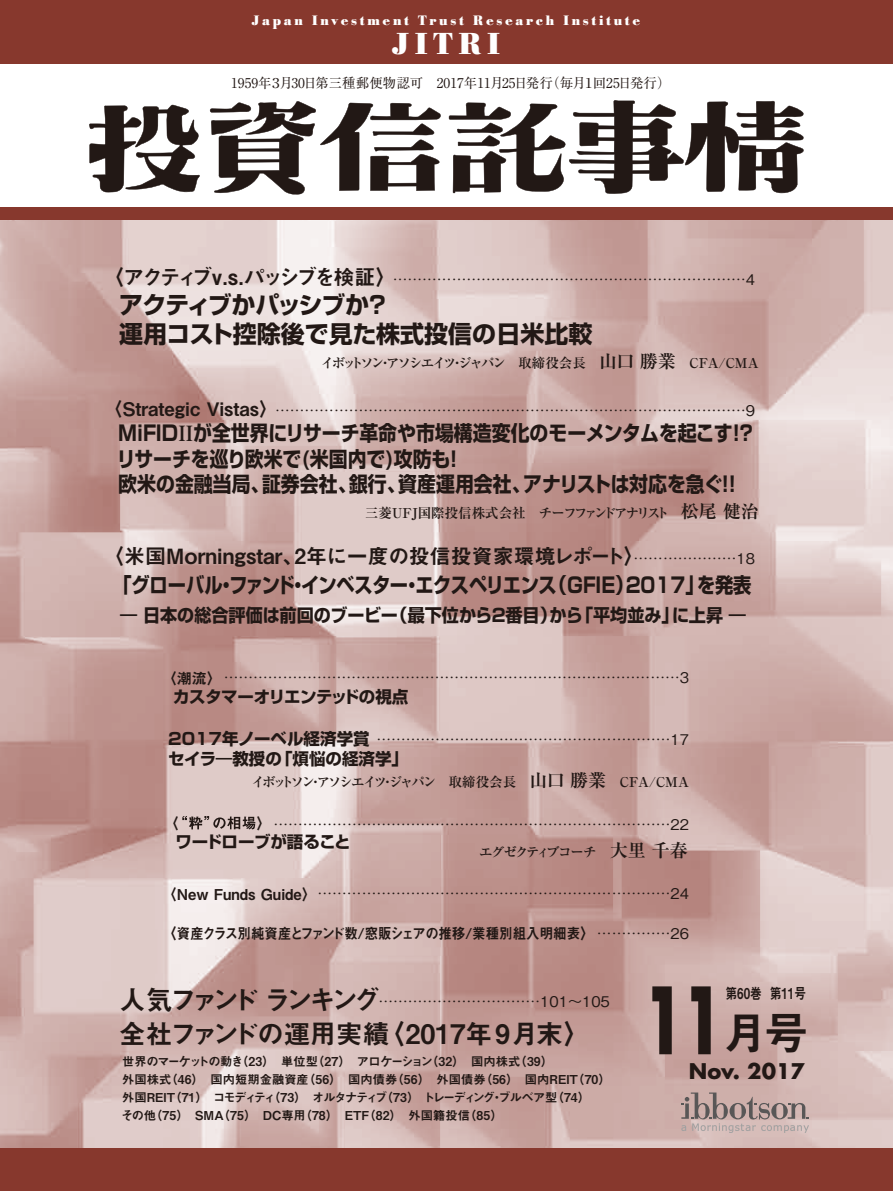
<style>
.page{position:relative;width:893px;height:1191px;background:#fff}
.page>*{position:absolute;margin:0;border:0;box-sizing:border-box;transform-origin:0 0}
.t1{font:700 90px "Futura Std";color:#221815;scale:.71 1}
.t2{font:45px "Midashi Go Pro MB31";color:#221815}
.t3{font:30px "Poster";letter-spacing:.2em;color:#fff}
.t4{font:27px "Midashi Go Pro MB31";letter-spacing:-.02em;color:#221815}
.t5{font:700 24px/28.8px "Shin Go Pro";letter-spacing:-.01em;color:#221815}
.t6{font:700 21px/25.2px "Shin Go Pro";color:#221815;scale:.9 1}
.t7{font:700 21px "Shin Go Pro";letter-spacing:-.02em;color:#221815;scale:.87 1}
.t8{font:21px "Midashi Go Pro MB31";color:#221815}
.t9{font:21px "Midashi Go Pro MB31";letter-spacing:-.145em;color:#221815}
.t10{font:700 21px "Futura Std";color:#221815}
.t11{font:18.6px "Midashi Go Pro MB31";color:#221815}
.t12{font:700 18px "Shin Go Pro";color:#221815;scale:.95 1}
.t13{font:700 16.5px/19.8px "Shin Go Pro";color:#221815}
.t14{font:700 16.5px "Shin Go Pro";letter-spacing:-.03em;color:#221815}
.t15{font:700 16.5px "Shin Go Pro";letter-spacing:-.02em;color:#221815}
.t16{font:15px "Midashi Go Pro MB31";letter-spacing:-.02em;color:#221815}
.t17{font:15px "Midashi Go Pro MB31";color:#221815;scale:.78 1}
.t18{font:15px "Midashi Go Pro MB31";color:#221815}
.t19{font:500 14.7px "Gothic BBB Pro";color:#221815}
.t20{font:700 13.5px "Ryumin Pro";letter-spacing:-.14em;color:#221815}
.t21{font:13.5px "Ryumin Pro";color:#221815}
.t22{font:13.5px "Poster";letter-spacing:.2em;color:#fff}
.t23{font:700 13.5px "Ryumin Pro";color:#221815}
.t24{font:700 13.5px "Ryumin Pro";letter-spacing:-.12em;color:#221815}
.t25{font:12.3px/18px "Midashi Go Pro MB31";color:#221815}
.s1{font-size:18px}
.s2{font-family:"Midashi Min Pro MA31";font-weight:400}
.s3{font-family:"Midashi Go Pro MB31";font-weight:400;font-size:15px}
.s4{font-family:"Gothic BBB Pro";font-weight:500;font-size:14.7px}
.s5{font-family:"Midashi Go Pro MB31";font-weight:400;font-size:27px}
</style>
<div class="page">
<img style="left:0;top:220px;width:893px;height:928px">
<div style="left:0;top:1148px;width:893px;height:43px;background:#87382d"></div>
<div style="left:0;top:0;width:893px;height:64px;background:#87382d"></div>
<div style="left:0;top:207px;width:893px;height:13px;background:#87382d"></div>
<svg style="left:89px;top:104px;width:111px;height:89px"></svg>
<svg style="left:210px;top:101px;width:231px;height:94px"></svg>
<svg style="left:449px;top:100px;width:355px;height:94px"></svg>
<svg style="left:681px;top:1092px;width:128px;height:41px;background:#b8a29f"></svg>
<svg style="left:182px;top:816px;width:73px;height:13px"></svg>
<p class="t22" style="left:252px;top:12px;width:390px">Japan Investment Trust Research Institute</p>
<h3 class="t3" style="left:392px;top:26px;width:109px">JITRI</h3>
<p class="t21" style="left:231px;top:72px;width:441px">1959年３月30日第三種郵便物認可　2017年11月25日発行（毎月１回25日発行）</p>
<h3 class="t9" style="left:103px;top:261px;width:295px">〈アクティブv.s.パッシブを検証〉</h3>
<h3 class="t5" style="left:119px;top:288px;width:474px">アクティブかパッシブか？<br>運用コスト控除後で見た株式投信の日米比較</h3>
<p class="t19" style="left:393px;top:268px;width:364px">………………………………………………………………4</p>
<p class="t20" style="left:321px;top:352px;width:439px">イボットソン・アソシエイツ・ジャパン　取締役会長 <span class="s1">山口 勝業</span>　CFA/CMA</p>
<p class="t11" style="left:104px;top:394px;width:175px">〈Strategic Vistas〉</p>
<h3 class="t6" style="left:117px;top:418px;width:708px">MiFID<span class="s2">II</span>が全世界にリサーチ革命や市場構造変化のモーメンタムを起こす!?リサーチを巡り欧米で(米国内で)攻防も!<br>欧米の金融当局、証券会社、銀行、資産運用会社、アナリストは対応を急ぐ!!</h3>
<p class="t19" style="left:275px;top:399px;width:481px">……………………………………………………………………………………9</p>
<p class="t23" style="left:365px;top:502px;width:395px">三菱UFJ国際投信株式会社 チーフファンドアナリスト <span class="s1">松尾 健治</span></p>
<h3 class="t8" style="left:103px;top:539px;width:543px">〈米国Morningstar、2年に一度の投信投資家環境レポート〉</h3>
<h3 class="t7" style="left:114px;top:568px;width:734px">「グローバル・ファンド・インベスター・エクスペリエンス（GFIE）2017」を発表</h3>
<p class="t12" style="left:120px;top:600px;width:660px">― 日本の総合評価は前回のブービー（最下位から２番目）から「平均並み」に上昇 ―</p>
<p class="t19" style="left:633px;top:547px;width:123px">…………………18</p>
<p class="t19" style="left:162px;top:666px;width:529px"><span class="s3">〈潮流〉</span>…………………………………………………………………………………3</p>
<p class="t14" style="left:173px;top:684px;width:237px">カスタマーオリエンテッドの視点</p>
<p class="t13" style="left:168px;top:727px;width:241px">2017年ノーベル経済学賞<br>セイラ―教授の「煩悩の経済学」</p>
<p class="t19" style="left:376px;top:727px;width:314px">……………………………………………………17</p>
<p class="t20" style="left:251px;top:770px;width:439px">イボットソン・アソシエイツ・ジャパン　取締役会長 <span class="s1">山口 勝業</span>　CFA/CMA</p>
<p class="t18" style="left:164px;top:811px;width:16px">〈</p>
<p class="t19" style="left:257px;top:812px;width:434px"><span class="s3">〉</span>………………………………………………………………………22</p>
<p class="t15" style="left:176px;top:829px;width:177px">ワードローブが語ること</p>
<p class="t19" style="left:162px;top:882px;width:529px"><span class="s3">〈New Funds Guide〉</span>………………………………………………………………24</p>
<p class="t24" style="left:479px;top:841px;width:210px">エグゼクティブコーチ <span class="s1">大里千春</span></p>
<p class="t16" style="left:162px;top:921px;width:529px">〈資産クラス別純資産とファンド数/窓販シェアの推移/業種別組入明細表〉<span class="s4">……………26</span></p>
<p class="t19" style="left:119px;top:990px;width:493px"><span class="s5">人気ファンドランキング</span>……………………………101～105</p>
<h3 class="t4" style="left:119px;top:1012px;width:473px">全社ファンドの運用実績〈2017年9月末〉</h3>
<p class="t25" style="left:121px;top:1051px;width:491px">世界のマーケットの動き（23）単位型（27）アロケーション（32）国内株式（39）<br>外国株式（46）　国内短期金融資産（56）国内債券（56）外国債券（56）　国内REIT（70）外国REIT（71）コモディティ（73）オルタナティブ（73）トレーディング・ブルベア型（74）<br>その他（75） SMA（75） DC専用（78） ETF（82）外国籍投信（85）　</p>
<h1 class="t1" style="left:642px;top:960px;width:118px">11</h1>
<h3 class="t10" style="left:689px;top:1057px;width:117px">Nov. 2017</h3>
<p class="t17" style="left:725px;top:981px;width:105px">第60巻 第11号</p>
<h2 class="t2" style="left:723px;top:996px;width:88px">月号</h2>
</div>
